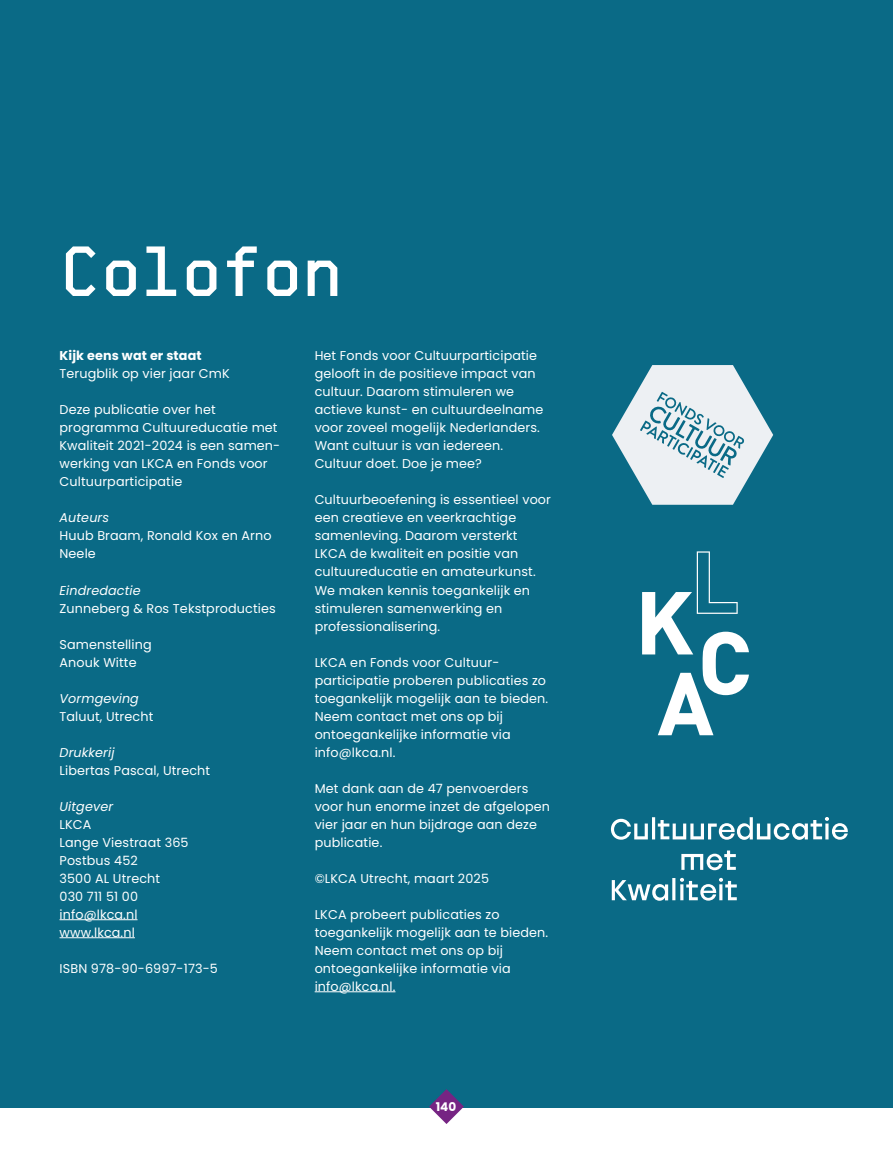
<style>
.page{position:relative;width:893px;height:1149px;background:#fff}
.page>*{position:absolute;margin:0;border:0;box-sizing:border-box;transform-origin:0 0}
.KOP{font:700 70.65px "Skyhook Mono";letter-spacing:-.03em;color:#fff}
.CMK_PLAT{font:12.75px/18px "Poppins";letter-spacing:.01em;color:#fff}
.CMK_PLAT-2{font:italic 12.75px "Poppins";letter-spacing:.01em;color:#fff}
.CMK_PLAT-3{font:700 12.75px "Poppins";letter-spacing:.01em;color:#fff}
.t1{font:700 12px "Poppins";color:#fff}
</style>
<div class="page">
<div style="left:0;top:0;width:893px;height:1107px;background:#0a6a86"></div>
<svg style="left:429px;top:1089px;width:35px;height:34px"></svg>
<hr style="left:60px;top:919px;width:78px;height:1px;background:#fff">
<hr style="left:60px;top:937px;width:75px;height:1px;background:#fff">
<hr style="left:315px;top:991px;width:80px;height:1px;background:#fff">
<svg style="left:642px;top:551px;width:107px;height:184px"></svg>
<svg style="left:611px;top:817px;width:237px;height:83px"></svg>
<svg style="left:612px;top:365px;width:161px;height:139px"></svg>
<h1 class="KOP" style="left:60px;top:228px;width:286px">Colofon</h1>
<p class="CMK_PLAT-3" style="left:60px;top:348px;width:144px">Kijk eens wat er staat</p>
<p class="CMK_PLAT" style="left:60px;top:365px;width:172px">Terugblik op vier jaar CmK</p>
<p class="CMK_PLAT" style="left:60px;top:401px;width:222px">Deze publicatie over het programma Cultuureducatie met<br>Kwaliteit 2021-2024 is een samen&shy;werking van LKCA en Fonds voor<br>Cultuurparticipatie</p>
<p class="CMK_PLAT-2" style="left:60px;top:510px;width:51px">Auteurs</p>
<p class="CMK_PLAT" style="left:60px;top:527px;width:214px">Huub Braam, Ronald Kox en Arno<br>Neele</p>
<p class="CMK_PLAT-2" style="left:60px;top:582px;width:83px">Eindredactie</p>
<p class="CMK_PLAT" style="left:60px;top:599px;width:218px">Zunneberg &amp; Ros Tekstproducties</p>
<p class="CMK_PLAT" style="left:60px;top:635px;width:94px">Samenstelling</p>
<p class="CMK_PLAT" style="left:60px;top:653px;width:79px">Anouk Witte</p>
<p class="CMK_PLAT-2" style="left:60px;top:690px;width:81px">Vormgeving</p>
<p class="CMK_PLAT" style="left:60px;top:707px;width:95px">Taluut, Utrecht</p>
<p class="CMK_PLAT-2" style="left:60px;top:744px;width:57px">Drukkerij</p>
<p class="CMK_PLAT" style="left:60px;top:761px;width:152px">Libertas Pascal, Utrecht</p>
<p class="CMK_PLAT-2" style="left:60px;top:798px;width:55px">Uitgever</p>
<p class="CMK_PLAT" style="left:60px;top:815px;width:33px">LKCA</p>
<p class="CMK_PLAT" style="left:60px;top:833px;width:131px">Lange Viestraat 365</p>
<p class="CMK_PLAT" style="left:60px;top:851px;width:80px">Postbus 452</p>
<p class="CMK_PLAT" style="left:60px;top:869px;width:102px">3500 AL Utrecht</p>
<p class="CMK_PLAT" style="left:60px;top:887px;width:80px">030 711 51 00</p>
<p class="CMK_PLAT" style="left:60px;top:905px;width:80px">info@lkca.nl</p>
<p class="CMK_PLAT" style="left:60px;top:923px;width:77px">www.lkca.nl</p>
<p class="CMK_PLAT" style="left:60px;top:959px;width:160px">ISBN 978-90-6997-173-5</p>
<p class="CMK_PLAT" style="left:315px;top:347px;width:230px">Het Fonds voor Cultuurparticipatie gelooft in de positieve impact van cultuur. Daarom stimuleren we actieve kunst- en cultuurdeelname voor zoveel mogelijk Nederlanders.<br>Want cultuur is van iedereen.</p>
<p class="CMK_PLAT" style="left:315px;top:455px;width:169px">Cultuur doet. Doe je mee?</p>
<p class="CMK_PLAT" style="left:315px;top:491px;width:238px">Cultuurbeoefening is essentieel voor een creatieve en veerkrachtige samenleving. Daarom versterkt<br>LKCA de kwaliteit en positie van cultuureducatie en amateurkunst.<br>We maken kennis toegankelijk en stimuleren samenwerking en professionalisering.</p>
<p class="CMK_PLAT" style="left:315px;top:653px;width:186px">LKCA en Fonds voor Cultuur-</p>
<p class="CMK_PLAT" style="left:315px;top:671px;width:235px">participatie proberen publicaties zo toegankelijk mogelijk aan te bieden.<br>Neem contact met ons op bij ontoegankelijke informatie via</p>
<p class="CMK_PLAT" style="left:315px;top:743px;width:82px">info@lkca.nl.</p>
<p class="CMK_PLAT" style="left:315px;top:779px;width:237px">Met dank aan de 47 penvoerders voor hun enorme inzet de afgelopen vier jaar en hun bijdrage aan deze publicatie.</p>
<p class="CMK_PLAT" style="left:315px;top:869px;width:176px">©LKCA Utrecht, maart 2025</p>
<p class="CMK_PLAT" style="left:315px;top:905px;width:235px">LKCA probeert publicaties zo toegankelijk mogelijk aan te bieden.<br>Neem contact met ons op bij ontoegankelijke informatie via</p>
<p class="CMK_PLAT" style="left:315px;top:977px;width:82px">info@lkca.nl.</p>
<p class="t1" style="left:436px;top:1099px;width:22px">140</p>
</div>
